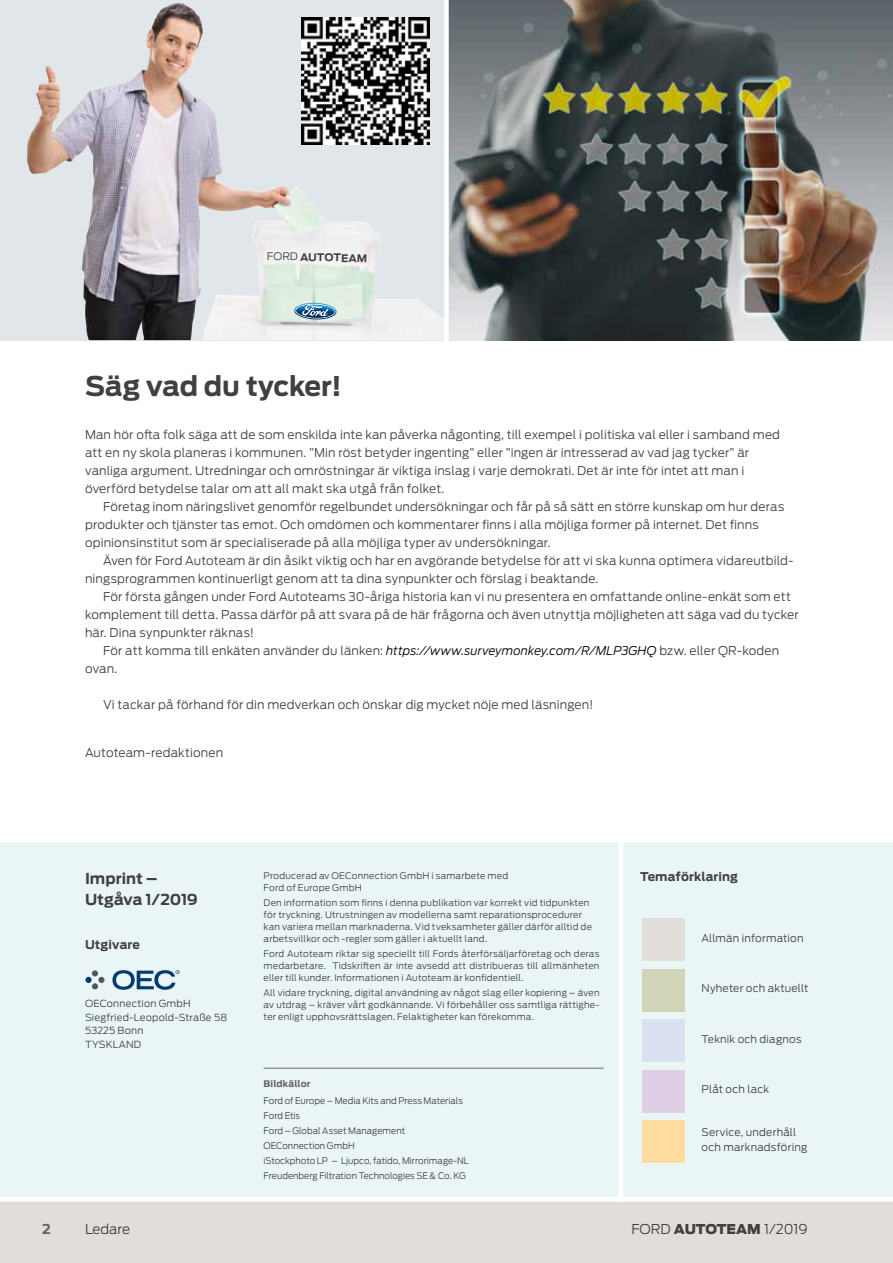
<style>
.page{position:relative;width:893px;height:1263px;background:#fff}
.page>*{position:absolute;margin:0;border:0;box-sizing:border-box;transform-origin:0 0}
.t1{font:700 27px "Ford Antenna";letter-spacing:-.005em;color:#404040}
.t2{font:700 15px/21px "Ford Antenna";color:#404040}
.t3{font:300 13.5px "Ford Antenna";color:#404040}
.t4{font:700 13.5px "Ford Antenna";color:#636362}
.t5{font:300 12px/18px "Ford Antenna";letter-spacing:.01em;color:#404040}
.t6{font:700 12px "Ford Antenna";letter-spacing:.015em;color:#404040}
.t7{font:300 10.5px/15px "Ford Antenna";letter-spacing:.015em;color:#404040}
.t8{font:700 10.5px "Ford Antenna";color:#404040}
.t9{font:300 9.75px/13.5px "Ford Antenna";letter-spacing:.02em;color:#404040}
.t10{font:300 9px/12px "Ford Antenna";letter-spacing:.02em;color:#404040}
.t11{font:300 9px/15px "Ford Antenna";color:#404040;scale:.96 1}
.t12{font:700 9px "Ford Antenna";letter-spacing:.015em;color:#636362}
.s1{font-weight:300}
.s2{font-style:italic;color:#000}
.s3{font-weight:900}
</style>
<div class="page">
<div style="left:0;top:1199px;width:893px;height:64px;background:#e1ddd9"></div>
<img style="left:449px;top:0;width:444px;height:340px">
<div style="left:346px;top:0;width:5px;height:342px;background:#e4e8eb"></div>
<svg style="left:0;top:0;width:444px;height:340px;background:#d1d1d4"></svg>
<div style="left:0;top:840px;width:893px;height:359px;background:#eaf5f5"></div>
<hr style="left:0;top:838px;width:893px;height:4px;background:#fff">
<hr style="left:0;top:1197px;width:893px;height:4px;background:#fff">
<div style="left:642px;top:918px;width:43px;height:43px;background:#e1ddd9"></div>
<div style="left:642px;top:969px;width:43px;height:42px;background:#d0d5b8"></div>
<div style="left:642px;top:1019px;width:43px;height:43px;background:#d9e0f0"></div>
<div style="left:642px;top:1070px;width:43px;height:42px;background:#decfe7"></div>
<div style="left:642px;top:1120px;width:43px;height:43px;background:#fedca0"></div>
<hr style="left:619px;top:842px;width:4px;height:357px;background:#fff">
<div style="left:85px;top:977px;width:7px;height:6px;background:#003b71;border-radius:50%"></div>
<svg style="left:92px;top:970px;width:12px;height:19px"></svg>
<svg style="left:112px;top:970px;width:68px;height:20px"></svg>
<img style="left:302px;top:17px;width:127px;height:128px">
<svg style="left:294px;top:302px;width:43px;height:18px"></svg>
<hr style="left:264px;top:1068px;width:340px;height:1px;background:#6f6f6e">
<p class="t8" style="left:267px;top:247px;width:102px;rotate:1deg"><span class="s1">FORD</span> AUTOTEAM</p>
<h1 class="t1" style="left:85px;top:362px;width:258px">Säg vad du tycker!</h1>
<p class="t5" style="left:85px;top:424px;width:696px">Man hör ofta folk säga att de som enskilda inte kan påverka någonting, till exempel i politiska val eller i samband med att en ny skola planeras i kommunen. ”Min röst betyder ingenting” eller ”ingen är intresserad av vad jag tycker” är vanliga argument. Utredningar och omröstningar är viktiga inslag i varje demokrati. Det är inte för intet att man i överförd betydelse talar om att all makt ska utgå från folket.</p>
<p class="t5" style="left:85px;top:496px;width:701px;text-indent:18px">Företag inom näringslivet genomför regelbundet undersökningar och får på så sätt en större kunskap om hur deras produkter och tjänster tas emot. Och omdömen och kommentarer finns i alla möjliga former på internet. Det finns opinionsinstitut som är specialiserade på alla möjliga typer av undersökningar.</p>
<p class="t5" style="left:85px;top:550px;width:710px;text-indent:18px">Även för Ford Autoteam är din åsikt viktig och har en avgörande betydelse för att vi ska kunna optimera vidareutbild&shy;ningsprogrammen kontinuerligt genom att ta dina synpunkter och förslag i beaktande.</p>
<p class="t5" style="left:103px;top:586px;width:689px">För första gången under Ford Autoteams 30-åriga historia kan vi nu presentera en omfattande online-enkät som ett</p>
<p class="t5" style="left:85px;top:604px;width:715px">komplement till detta. Passa därför på att svara på de här frågorna och även utnyttja möjligheten att säga vad du tycker</p>
<p class="t5" style="left:85px;top:622px;width:170px">här. Dina synpunkter räknas!</p>
<p class="t5" style="left:103px;top:640px;width:678px">För att komma till enkäten använder du länken: <span class="s2">https://www.surveymonkey.com/R/MLP3GHQ</span> bzw. eller QR-koden</p>
<p class="t5" style="left:85px;top:658px;width:34px">ovan.</p>
<p class="t5" style="left:103px;top:694px;width:492px">Vi tackar på förhand för din medverkan och önskar dig mycket nöje med läsningen!</p>
<p class="t5" style="left:85px;top:742px;width:140px">Autoteam-redaktionen</p>
<p class="t2" style="left:85px;top:866px;width:114px">Imprint –<br>Utgåva 1/2019</p>
<p class="t6" style="left:85px;top:934px;width:56px">Utgivare</p>
<p class="t9" style="left:85px;top:996px;width:144px">OEConnection GmbH<br>Siegfried-Leopold-Straße 58<br>53225 Bonn<br>TYSKLAND</p>
<p class="t10" style="left:264px;top:869px;width:246px">Producerad av OEConnection GmbH i samarbete med<br>Ford of Europe GmbH</p>
<p class="t10" style="left:264px;top:896px;width:330px">Den information som finns i denna publikation var korrekt vid tidpunkten för tryckning. Utrustningen av modellerna samt reparationsprocedurer kan variera mellan marknaderna. Vid tveksamheter gäller därför alltid de arbetsvillkor och -regler som gäller i aktuellt land.</p>
<p class="t10" style="left:264px;top:947px;width:337px;text-align:justify">Ford Autoteam riktar sig speciellt till Fords återförsäljarföretag och deras medarbetare. Tidskriften är inte avsedd att distribueras till allmänheten eller till kunder. Informationen i Autoteam är konfidentiell.</p>
<p class="t10" style="left:264px;top:986px;width:337px;text-align:justify">All vidare tryckning, digital användning av något slag eller kopiering – även av utdrag – kräver vårt godkännande. Vi förbehåller oss samtliga rättighe&shy;ter enligt upphovsrättslagen. Felaktigheter kan förekomma.</p>
<p class="t12" style="left:264px;top:1076px;width:48px">Bildkällor</p>
<p class="t11" style="left:264px;top:1092px;width:215px">Ford of Europe – Media Kits and Press Materials Ford Etis<br>Ford – Global Asset Management OEConnection GmbH<br>iStockphoto LP – Ljupco, fatido, Mirrorimage-NL Freudenberg Filtration Technologies SE &amp; Co. KG</p>
<p class="t6" style="left:640px;top:866px;width:99px">Temaförklaring</p>
<p class="t7" style="left:702px;top:929px;width:103px">Allmän information</p>
<p class="t7" style="left:702px;top:980px;width:108px">Nyheter och aktuellt</p>
<p class="t7" style="left:702px;top:1030px;width:101px">Teknik och diagnos</p>
<p class="t7" style="left:702px;top:1081px;width:69px">Plåt och lack</p>
<p class="t7" style="left:702px;top:1124px;width:107px">Service, underhåll och marknadsföring</p>
<p class="t3" style="left:85px;top:1218px;width:47px">Ledare</p>
<p class="t4" style="left:42px;top:1217px;width:10px">2</p>
<p class="t3" style="left:632px;top:1218px;width:178px">FORD <span class="s3">AUTOTEAM</span> 1/2019</p>
</div>
